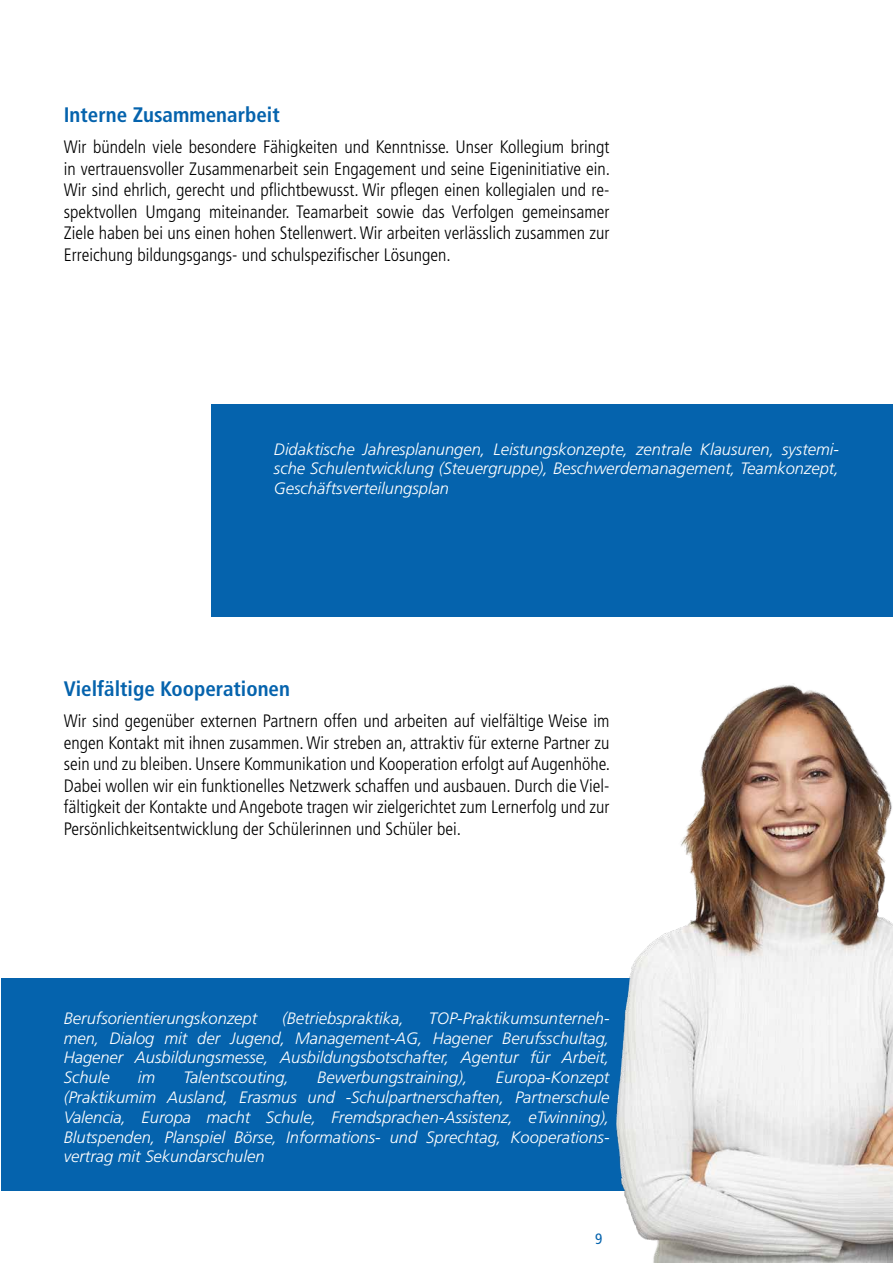
<style>
.page{position:relative;width:893px;height:1263px;background:#fff}
.page>*{position:absolute;margin:0;border:0;box-sizing:border-box;transform-origin:0 0}
.t1{font:700 condensed 21px "Frutiger LT Std";color:#0563ad}
.t2{font:300 condensed 18px/21.6px "Frutiger LT Std";color:#000;text-align:justify}
.t3{font:italic 300 16.5px/19.8px "Frutiger LT Std";color:#fff;text-align:justify}
.t4{font:condensed 15px "Frutiger LT Std";color:#0563ad}
</style>
<div class="page">
<div style="left:211px;top:404px;width:682px;height:213px;background:#0563ad"></div>
<div style="left:1px;top:978px;width:773px;height:213px;background:#0563ad"></div>
<img style="left:616px;top:683px;width:277px;height:580px">
<p class="t1" style="left:64px;top:102px;width:217px">Interne Zusammenarbeit</p>
<p class="t2" style="left:64px;top:136px;width:548px">Wir bündeln viele besondere Fähigkeiten und Kenntnisse. Unser Kollegium bringt in vertrauensvoller Zusammenarbeit sein Engagement und seine Eigeninitiative ein.<br>Wir sind ehrlich, gerecht und pflichtbewusst. Wir pflegen einen kollegialen und re&shy;spektvollen Umgang miteinander. Teamarbeit sowie das Verfolgen gemeinsamer Ziele haben bei uns einen hohen Stellenwert. Wir arbeiten verlässlich zusammen zur Erreichung bildungsgangs- und schulspezifischer Lösungen.</p>
<p class="t3" style="left:274px;top:439px;width:566px">Didaktische Jahresplanungen, Leistungskonzepte, zentrale Klausuren, systemi&shy;sche Schulentwicklung (Steuergruppe), Beschwerdemanagement, Teamkonzept, Geschäftsverteilungsplan</p>
<p class="t1" style="left:64px;top:676px;width:228px">Vielfältige Kooperationen</p>
<p class="t2" style="left:64px;top:710px;width:548px">Wir sind gegenüber externen Partnern offen und arbeiten auf vielfältige Weise im engen Kontakt mit ihnen zusammen. Wir streben an, attraktiv für externe Partner zu sein und zu bleiben. Unsere Kommunikation und Kooperation erfolgt auf Augenhöhe.<br>Dabei wollen wir ein funktionelles Netzwerk schaffen und ausbauen. Durch die Viel&shy;fältigkeit der Kontakte und Angebote tragen wir zielgerichtet zum Lernerfolg und zur Persönlichkeitsentwicklung der Schülerinnen und Schüler bei.</p>
<p class="t3" style="left:64px;top:1008px;width:195px">Berufsorientierungskonzept</p>
<p class="t3" style="left:282px;top:1008px;width:123px">(Betriebspraktika,</p>
<p class="t3" style="left:64px;top:1008px;width:547px;text-indent:365px">TOP-Praktikumsunterneh&shy;men, Dialog mit der Jugend, Management-AG, Hagener Berufsschultag, Hagener Ausbildungsmesse, Ausbildungsbotschafter, Agentur für Arbeit, Schule</p>
<p class="t3" style="left:138px;top:1068px;width:19px">im</p>
<p class="t3" style="left:183px;top:1068px;width:107px">Talentscouting,</p>
<p class="t3" style="left:317px;top:1068px;width:152px">Bewerbungstraining),</p>
<p class="t3" style="left:64px;top:1068px;width:547px;text-indent:432px">Europa-Konzept (Praktikumim Ausland, Erasmus und -Schulpartnerschaften, Partnerschule Valencia, Europa macht Schule, Fremdsprachen-Assistenz, eTwinning), Blutspenden, Planspiel Börse, Informations- und Sprechtag, Kooperations&shy;vertrag mit Sekundarschulen</p>
<p class="t4" style="left:595px;top:1230px;width:9px">9</p>
</div>
